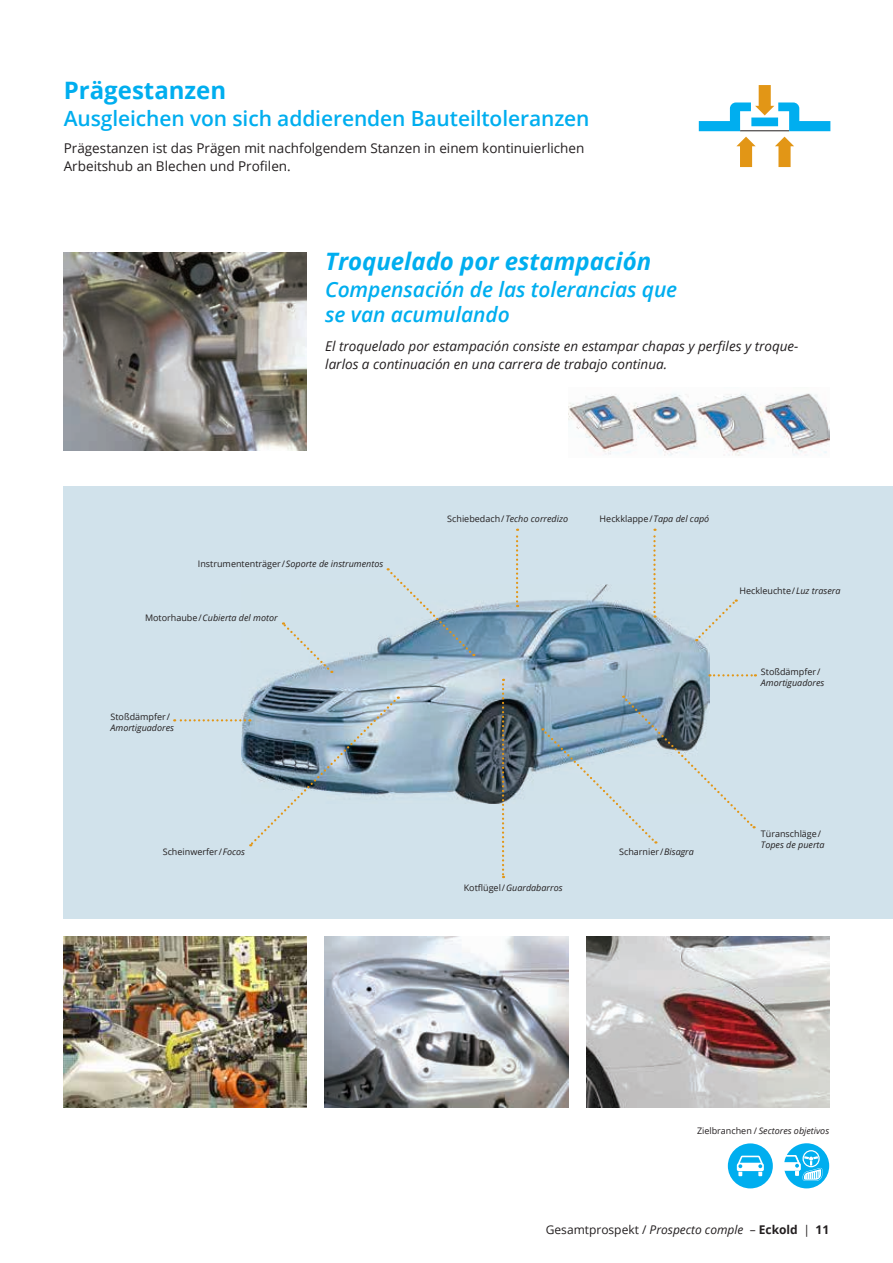
<style>
.page{position:relative;width:893px;height:1263px;background:#fff}
.page>*{position:absolute;margin:0;border:0;box-sizing:border-box;transform-origin:0 0}
.t1{font:italic 700 24px "Open Sans";color:#00aeef}
.t2{font:700 24px "Open Sans";color:#00aeef}
.t3{font:600 21px "Open Sans";letter-spacing:-.005em;color:#00aeef}
.t4{font:italic 600 21px/24.3px "Open Sans";letter-spacing:-.005em;color:#00aeef}
.t5{font:italic 13.5px/18px "Open Sans";color:#231f20}
.t6{font:13.5px/18px "Open Sans";color:#231f20}
.t7{font:12px "Open Sans";color:#231f20}
.t8{font:italic 9px "Open Sans";color:#231f20}
.t9{font:9px "Open Sans";color:#231f20}
.s1{font-style:normal}
.s2{font-style:italic}
.s3{font-weight:700}
</style>
<div class="page">
<div style="left:64px;top:486px;width:829px;height:432px;background:#d1e2eb"></div>
<img style="left:64px;top:252px;width:243px;height:198px">
<img style="left:253px;top:584px;width:456px;height:219px">
<img style="left:586px;top:936px;width:243px;height:171px">
<img style="left:64px;top:936px;width:243px;height:171px">
<img style="left:325px;top:936px;width:243px;height:171px">
<img style="left:568px;top:393px;width:261px;height:63px">
<svg style="left:709px;top:674px;width:47px;height:2px"></svg>
<svg style="left:775px;top:137px;width:19px;height:30px"></svg>
<svg style="left:699px;top:85px;width:131px;height:46px"></svg>
<svg style="left:736px;top:137px;width:20px;height:30px"></svg>
<svg style="left:784px;top:1143px;width:45px;height:45px"></svg>
<div style="left:728px;top:1143px;width:45px;height:45px;background:#00aeef;border-radius:50%"></div>
<svg style="left:737px;top:1155px;width:27px;height:21px"></svg>
<svg style="left:281px;top:622px;width:51px;height:51px"></svg>
<svg style="left:386px;top:568px;width:88px;height:88px"></svg>
<svg style="left:516px;top:529px;width:2px;height:78px"></svg>
<svg style="left:653px;top:529px;width:3px;height:89px"></svg>
<svg style="left:696px;top:599px;width:41px;height:42px"></svg>
<svg style="left:174px;top:696px;width:225px;height:151px"></svg>
<svg style="left:502px;top:679px;width:2px;height:199px"></svg>
<svg style="left:542px;top:696px;width:213px;height:148px"></svg>
<h1 class="t2" style="left:64px;top:74px;width:164px">Prägestanzen</h1>
<h2 class="t3" style="left:64px;top:104px;width:527px">Ausgleichen von sich addierenden Bauteiltoleranzen</h2>
<h3 class="t6" style="left:64px;top:139px;width:522px">Prägestanzen ist das Prägen mit nachfolgendem Stanzen in einem kontinuierlichen<br>Arbeitshub an Blechen und Profilen.</h3>
<h1 class="t1" style="left:325px;top:245px;width:327px">Troquelado por estampación</h1>
<h2 class="t4" style="left:325px;top:277px;width:354px">Compensación de las tolerancias que se van acumulando</h2>
<h3 class="t5" style="left:325px;top:337px;width:475px">El troquelado por estampación consiste en estampar chapas y perfiles y troque&shy;larlos a continuación en una carrera de trabajo continua.</h3>
<p class="t8" style="left:198px;top:558px;width:187px"><span class="s1">Instrumententräger /</span> Soporte de instrumentos</p>
<p class="t8" style="left:145px;top:612px;width:134px"><span class="s1">Motorhaube /</span> Cubierta del motor</p>
<p class="t9" style="left:111px;top:711px;width:61px">Stoßdämpfer /</p>
<p class="t8" style="left:111px;top:722px;width:65px">Amortiguadores</p>
<p class="t9" style="left:163px;top:846px;width:84px">Scheinwerfer / <span class="s2">Focos</span></p>
<p class="t8" style="left:447px;top:513px;width:122px"><span class="s1">Schiebedach /</span> Techo corredizo</p>
<p class="t9" style="left:600px;top:513px;width:111px">Heckklappe / <span class="s2">Tapa del capó</span></p>
<p class="t9" style="left:739px;top:585px;width:102px">Heckleuchte / <span class="s2">Luz trasera</span></p>
<p class="t9" style="left:761px;top:666px;width:61px">Stoßdämpfer /</p>
<p class="t8" style="left:761px;top:677px;width:65px">Amortiguadores</p>
<p class="t8" style="left:464px;top:882px;width:100px"><span class="s1">Kotflügel /</span> Guardabarros</p>
<p class="t9" style="left:619px;top:846px;width:76px">Scharnier / <span class="s2">Bisagra</span></p>
<p class="t9" style="left:761px;top:828px;width:62px">Türanschläge /</p>
<p class="t8" style="left:761px;top:839px;width:65px">Topes de puerta</p>
<p class="t8" style="left:697px;top:1125px;width:134px"><span class="s1">Zielbranchen /</span> Sectores objetivos</p>
<h3 class="t7" style="left:546px;top:1221px;width:285px">Gesamtprospekt / <span class="s2">Prospecto comple</span> – <span class="s3">Eckold</span> | <span class="s3">11</span></h3>
</div>
